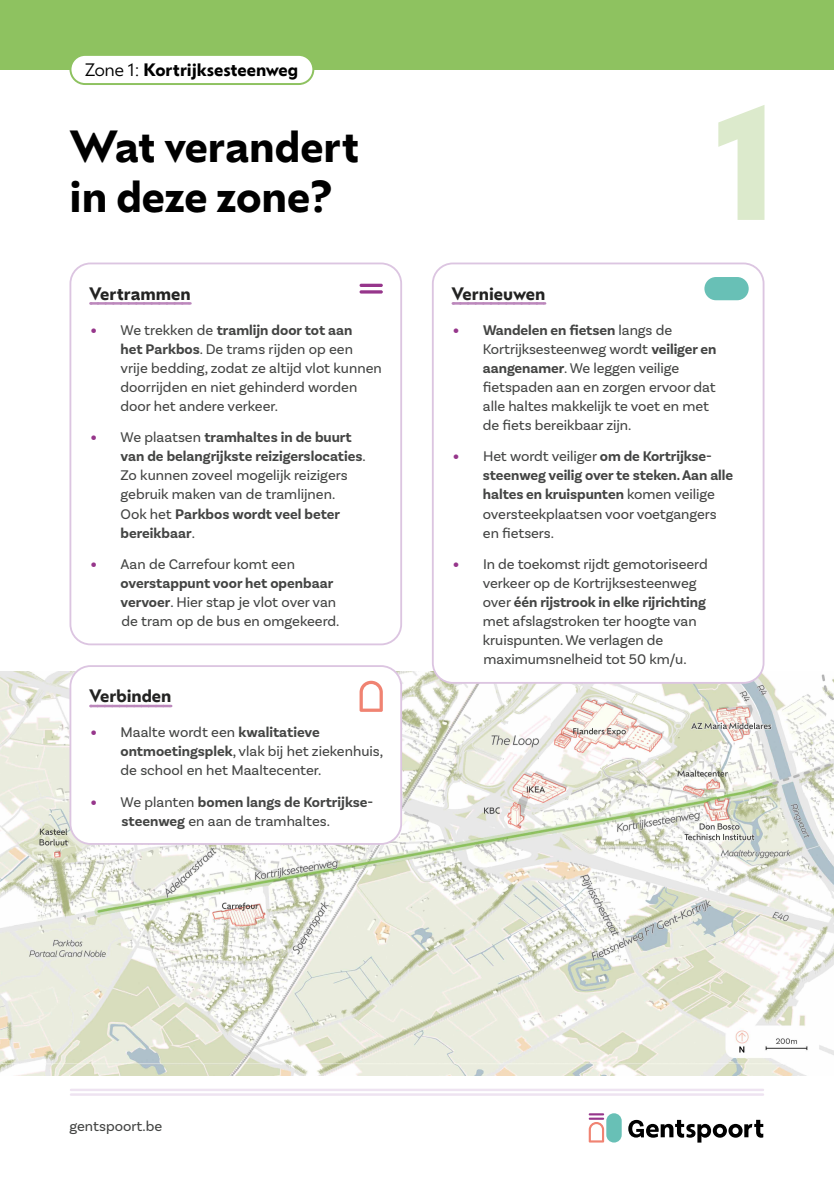
<style>
.page{position:relative;width:834px;height:1179px;background:#fff}
.page>*{position:absolute;margin:0;border:0;box-sizing:border-box;transform-origin:0 0}
.t1{font:700 42px/50.4px "Ofelia Display";color:#000}
.t2{font:700 16.8px "Ofelia Display";color:#232322}
.t3{font:700 16.8px "Ofelia Display";color:#000}
.t4{font:14.7px/19.1px "Basic Sans";letter-spacing:-.005em;color:#434443}
.t5{font:700 14.7px/19.1px "Basic Sans";color:#434443}
.s1{font-weight:400}
.s2{font-weight:900;color:#96368b}
.s3{font-weight:700}
</style>
<div class="page">
<svg style="left:628px;top:1119px;width:135px;height:23px"></svg>
<div style="left:606px;top:1113px;width:15px;height:29px;background:#68c0b6;border-radius:8px"></div>
<svg style="left:588px;top:1113px;width:16px;height:29px"></svg>
<hr style="left:71px;top:1088px;width:691px;height:3px;background:#eee3f1">
<hr style="left:71px;top:1093px;width:691px;height:2px;background:#eee3f1">
<img style="left:0;top:672px;width:833px;height:403px">
<hr style="left:90px;top:302px;width:99px;height:3px;background:#bc88bc">
<svg style="left:98px;top:302px;width:92px;height:3px"></svg>
<div style="left:69px;top:262px;width:333px;height:383px;border:2px solid #dcc5e1;border-radius:20px"></div>
<div style="left:70px;top:666px;width:331px;height:178px;background:#fff;border-radius:20px"></div>
<hr style="left:90px;top:705px;width:80px;height:2px;background:#bc88bc">
<div style="left:69px;top:665px;width:333px;height:180px;border:2px solid #dcc5e1;border-radius:20px"></div>
<div style="left:432px;top:263px;width:331px;height:420px;background:#fff;border-radius:20px"></div>
<hr style="left:452px;top:302px;width:92px;height:3px;background:#bc88bc">
<svg style="left:460px;top:302px;width:85px;height:3px"></svg>
<div style="left:432px;top:262px;width:332px;height:422px;border:2px solid #dcc5e1;border-radius:20px"></div>
<hr style="left:359px;top:284px;width:24px;height:3px;background:#96368b;border-radius:2px">
<hr style="left:359px;top:290px;width:24px;height:3px;background:#96368b;border-radius:2px">
<svg style="left:359px;top:681px;width:24px;height:31px"></svg>
<div style="left:704px;top:277px;width:44px;height:23px;background:#68c0b6;border-radius:12px"></div>
<div style="left:0;top:0;width:833px;height:69px;background:#8ec260"></div>
<div style="left:70px;top:55px;width:243px;height:29px;background:#fff;border-radius:15px"></div>
<div style="left:69px;top:54px;width:245px;height:31px;border:2px solid #8ec260;border-radius:15px"></div>
<svg style="left:718px;top:105px;width:46px;height:115px"></svg>
<p class="t3" style="left:85px;top:58px;width:215px"><span class="s1">Zone 1:</span> Kortrijksesteenweg</p>
<h1 class="t1" style="left:69px;top:119px;width:291px">Wat verandert in deze zone?</h1>
<p class="t2" style="left:89px;top:281px;width:103px">Vertrammen</p>
<p class="t4" style="left:120px;top:320px;width:263px;text-indent:-30px"><span class="s2">•</span> We trekken de <span class="s3">tramlijn door tot aan<br>het Parkbos</span>. De trams rijden op een vrije bedding, zodat ze altijd vlot kunnen doorrijden en niet gehinderd worden door het andere verkeer.</p>
<p class="t5" style="left:120px;top:428px;width:247px;text-indent:-30px"><span class="s2">•</span> <span class="s1">We plaatsen</span> tramhaltes in de buurt van de belangrijkste reizigerslocaties<span class="s1">.<br>Zo kunnen zoveel mogelijk reizigers gebruik maken van de tramlijnen.<br>Ook het</span> Parkbos wordt veel beter bereikbaar<span class="s1">.</span></p>
<p class="t4" style="left:120px;top:554px;width:220px;text-indent:-30px"><span class="s2">•</span> Aan de Carrefour komt een <span class="s3">overstappunt voor het openbaar vervoer</span>. Hier stap je vlot over van de tram op de bus en omgekeerd.</p>
<p class="t2" style="left:89px;top:684px;width:84px">Verbinden</p>
<p class="t4" style="left:120px;top:722px;width:264px;text-indent:-30px"><span class="s2">•</span> Maalte wordt een <span class="s3">kwalitatieve ontmoetingsplek</span>, vlak bij het ziekenhuis, de school en het Maaltecenter.</p>
<p class="t5" style="left:121px;top:792px;width:253px;text-indent:-31px"><span class="s2">•</span> <span class="s1">We planten</span> bomen langs de Kortrijkse&shy;steenweg <span class="s1">en aan de tramhaltes.</span></p>
<p class="t2" style="left:451px;top:281px;width:95px">Vernieuwen</p>
<p class="t4" style="left:483px;top:320px;width:235px;text-indent:-30px"><span class="s2">•</span> <span class="s3">Wandelen en fietsen</span> langs de<br>Kortrijksesteenweg wordt <span class="s3">veiliger en aangenamer</span>. We leggen veilige fietspaden aan en zorgen ervoor dat alle haltes makkelijk te voet en met de fiets bereikbaar zijn.</p>
<p class="t4" style="left:483px;top:447px;width:252px;text-indent:-30px"><span class="s2">•</span> Het wordt veiliger <span class="s3">om de Kortrijkse&shy;steenweg veilig over te steken. Aan alle haltes en kruispunten</span> komen veilige oversteekplaatsen voor voetgangers en fietsers.</p>
<p class="t4" style="left:483px;top:554px;width:226px;text-indent:-30px"><span class="s2">•</span> In de toekomst rijdt gemotoriseerd verkeer op de Kortrijksesteenweg over <span class="s3">één rijstrook in elke rijrichting </span>met afslagstroken ter hoogte van kruispunten. We verlagen de maximumsnelheid tot 50 km/u.</p>
<p class="t4" style="left:69px;top:1116px;width:94px">gentspoort.be</p>
</div>
